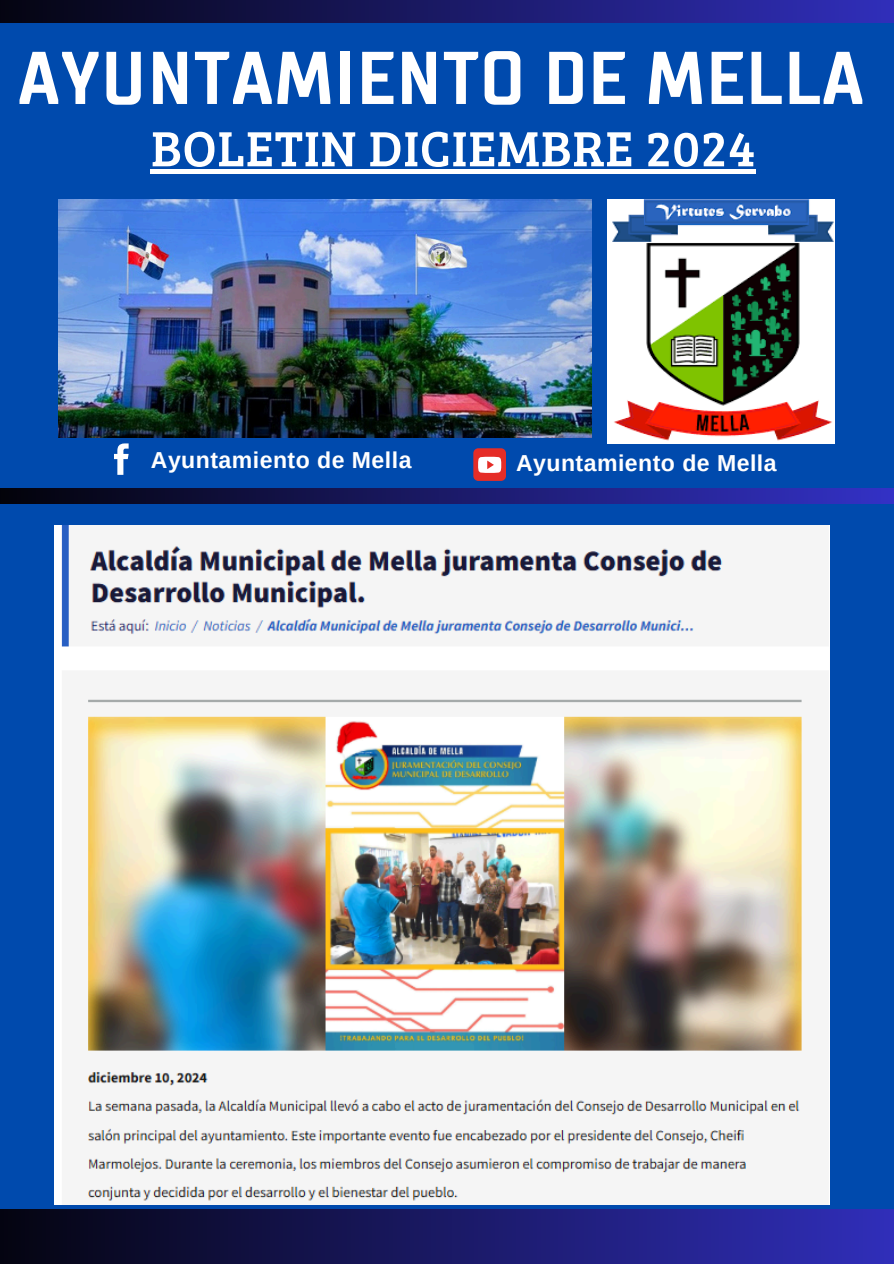
<style>
.page{position:relative;width:894px;height:1264px;background:#fff}
.page>*{position:absolute;margin:0;border:0;box-sizing:border-box;transform-origin:0 0}
.t1{font:700 74.4px "TT Supermolot Condensed";letter-spacing:.025em;color:#fff}
.t2{font:51.15px "Bree Serif";letter-spacing:.015em;color:#fff}
.t3{font:700 23.1px "Arimo";letter-spacing:.02em;color:#fff}
</style>
<div class="page">
<div style="left:0;top:0;width:893px;height:1263px;background:#004aad"></div>
<svg style="left:0;top:489px;width:893px;height:14px;background:#1a1967"></svg>
<div style="left:0;top:0;width:893px;height:22px;background:linear-gradient(to right,#040411,#302eba)"></div>
<div style="left:0;top:1209px;width:893px;height:54px;background:linear-gradient(to right,#040411,#302eb9)"></div>
<img style="left:607px;top:199px;width:226px;height:244px">
<svg style="left:114px;top:443px;width:15px;height:32px"></svg>
<div style="left:473px;top:448px;width:33px;height:33px;background:#e52d27;border-radius:5px"></div>
<svg style="left:478px;top:457px;width:23px;height:16px"></svg>
<img style="left:58px;top:199px;width:533px;height:239px">
<img style="left:55px;top:526px;width:774px;height:678px">
<hr style="left:151px;top:170px;width:604px;height:4px;background:#fff">
<h1 class="t1" style="left:18px;top:30px;width:846px">AYUNTAMIENTO DE MELLA</h1>
<p class="t2" style="left:151px;top:111px;width:605px">BOLETIN DICIEMBRE 2024</p>
<h2 class="t3" style="left:151px;top:447px;width:262px">Ayuntamiento de Mella</h2>
<p class="t3" style="left:516px;top:450px;width:262px">Ayuntamiento de Mella</p>
</div>
